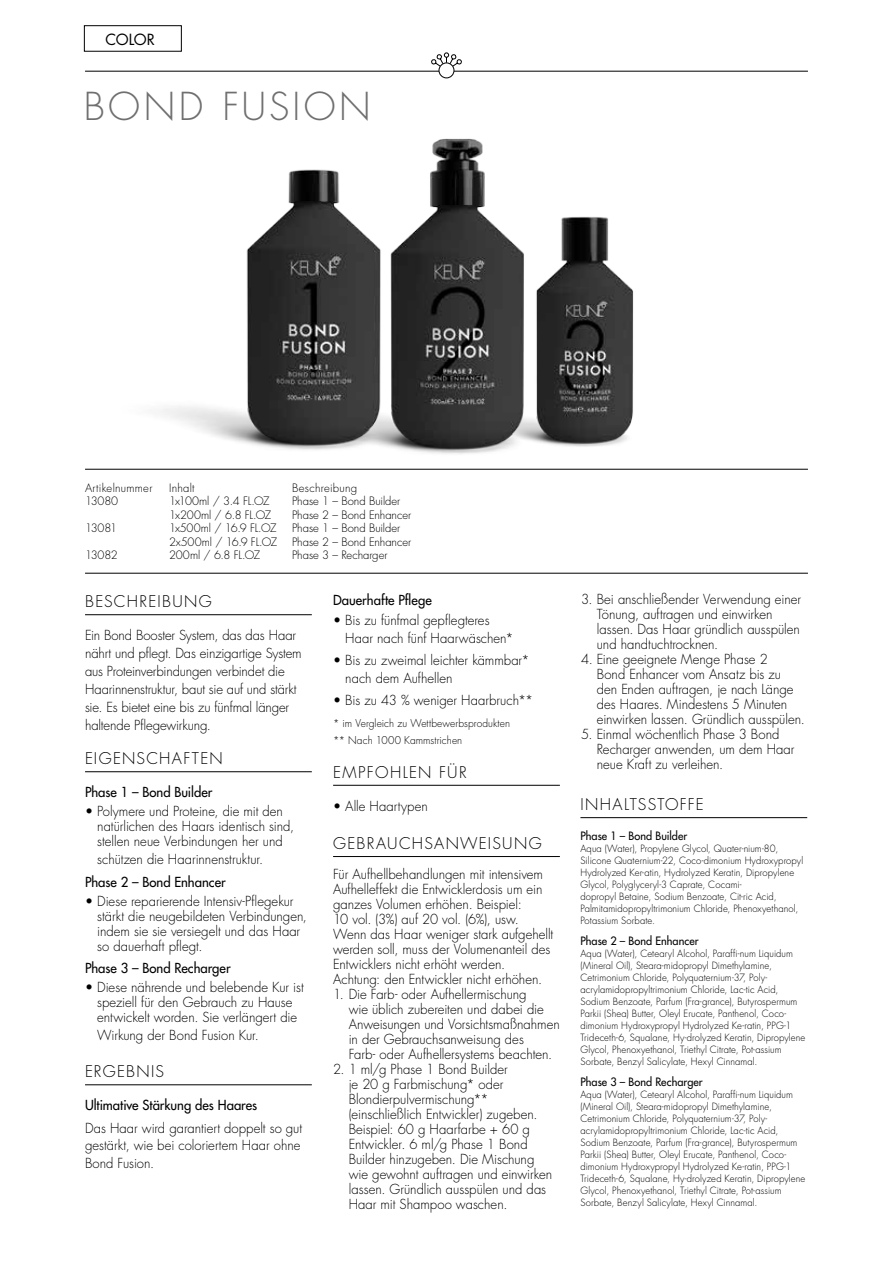
<style>
.page{position:relative;width:893px;height:1263px;background:#fff}
.page>*{position:absolute;margin:0;border:0;box-sizing:border-box;transform-origin:0 0}
.t1{font:300 37.5px "Futura Std";letter-spacing:.085em;color:#706f6f}
.t2{font:300 15.75px "Futura Std";letter-spacing:.08em;color:#000}
.t3{font:15px "Futura Std";letter-spacing:-.005em;color:#000}
.t4{font:300 13.5px/15px "Futura Std";letter-spacing:-.005em;color:#000}
.t5{font:500 13.5px "Futura Std";color:#000}
.t6{font:300 11.25px "Futura Std";color:#000}
.t7{font:500 11.25px "Futura Std";letter-spacing:.005em;color:#000}
.t8{font:300 11.25px "Futura Std";letter-spacing:.025em;color:#000}
.t9{font:300 11.25px "Futura Std";letter-spacing:-.02em;color:#000}
.t10{font:300 11.25px "Futura Std";letter-spacing:-.04em;color:#000}
.t11{font:300 10.5px/16.2px "Futura Std";letter-spacing:.005em;color:#000}
.t12{font:300 9.75px/12px "Futura Std";letter-spacing:.01em;color:#000}
</style>
<div class="page">
<hr style="left:85px;top:71px;width:723px;height:1px;background:#000">
<div style="left:439px;top:63px;width:15px;height:15px;background:#fff;border-radius:50%"></div>
<div style="left:439px;top:63px;width:15px;height:15px;border:1px solid #000;border-radius:50%"></div>
<svg style="left:431px;top:52px;width:31px;height:15px"></svg>
<div style="left:84px;top:25px;width:98px;height:27px;background:#fff;border:1px solid #000"></div>
<img style="left:564px;top:216px;width:70px;height:231px">
<img style="left:160px;top:138px;width:404px;height:316px">
<hr style="left:580px;top:817px;width:227px;height:1px;background:#000">
<hr style="left:85px;top:469px;width:723px;height:1px;background:#000">
<hr style="left:85px;top:573px;width:723px;height:1px;background:#000">
<hr style="left:85px;top:614px;width:227px;height:1px;background:#000">
<hr style="left:85px;top:771px;width:227px;height:1px;background:#000">
<hr style="left:85px;top:1084px;width:227px;height:1px;background:#000">
<hr style="left:333px;top:785px;width:227px;height:1px;background:#000">
<hr style="left:333px;top:856px;width:227px;height:1px;background:#000">
<p class="t3" style="left:105px;top:30px;width:51px">COLOR</p>
<h1 class="t1" style="left:84px;top:84px;width:288px">BOND FUSION</h1>
<p class="t8" style="left:85px;top:481px;width:69px">Artikelnummer</p>
<p class="t6" style="left:169px;top:481px;width:27px">Inhalt</p>
<p class="t8" style="left:292px;top:481px;width:67px">Beschreibung</p>
<p class="t6" style="left:85px;top:494px;width:35px">13080</p>
<p class="t10" style="left:169px;top:494px;width:102px">1x100ml / 3.4 FL.OZ</p>
<p class="t6" style="left:292px;top:494px;width:110px">Phase 1 – Bond Builder</p>
<p class="t6" style="left:169px;top:508px;width:104px">1x200ml / 6.8 FL.OZ</p>
<p class="t6" style="left:292px;top:508px;width:121px">Phase 2 – Bond Enhancer</p>
<p class="t6" style="left:85px;top:521px;width:33px">13081</p>
<p class="t9" style="left:169px;top:521px;width:109px">1x500ml / 16.9 FL.OZ</p>
<p class="t6" style="left:292px;top:521px;width:110px">Phase 1 – Bond Builder</p>
<p class="t6" style="left:169px;top:535px;width:110px">2x500ml / 16.9 FL.OZ</p>
<p class="t6" style="left:292px;top:535px;width:121px">Phase 2 – Bond Enhancer</p>
<p class="t6" style="left:85px;top:548px;width:34px">13082</p>
<p class="t6" style="left:169px;top:548px;width:93px">200ml / 6.8 FL.OZ</p>
<p class="t6" style="left:292px;top:548px;width:97px">Phase 3 – Recharger</p>
<p class="t2" style="left:85px;top:592px;width:128px">BESCHREIBUNG</p>
<p class="t4" style="left:85px;top:627px;width:218px;line-height:18px">Ein Bond Booster System, das das Haar nährt und pflegt. Das einzigartige System aus Proteinverbindungen verbindet die Haarinnenstruktur, baut sie auf und stärkt sie. Es bietet eine bis zu fünfmal länger haltende Pflegewirkung.</p>
<p class="t2" style="left:85px;top:749px;width:139px">EIGENSCHAFTEN</p>
<p class="t5" style="left:85px;top:784px;width:129px">Phase 1 – Bond Builder</p>
<p class="t4" style="left:97px;top:804px;width:198px;text-indent:-12px">• Polymere und Proteine, die mit den natürlichen des Haars identisch sind, stellen neue Verbindungen her und</p>
<p class="t4" style="left:97px;top:852px;width:168px">schützen die Haarinnenstruktur.</p>
<p class="t5" style="left:85px;top:873px;width:142px">Phase 2 – Bond Enhancer</p>
<p class="t4" style="left:97px;top:894px;width:211px;text-indent:-12px">• Diese reparierende Intensiv-Pflegekur stärkt die neugebildeten Verbindungen, indem sie sie versiegelt und das Haar so dauerhaft pflegt.</p>
<p class="t5" style="left:85px;top:960px;width:147px">Phase 3 – Bond Recharger</p>
<p class="t4" style="left:85px;top:980px;width:220px;text-align:center">• Diese nährende und belebende Kur ist speziell für den Gebrauch zu Hause entwickelt worden. Sie verlängert die</p>
<p class="t4" style="left:97px;top:1028px;width:163px">Wirkung der Bond Fusion Kur.</p>
<p class="t2" style="left:85px;top:1062px;width:81px">ERGEBNIS</p>
<p class="t5" style="left:85px;top:1097px;width:174px">Ultimative Stärkung des Haares</p>
<p class="t4" style="left:85px;top:1119px;width:219px;line-height:18px">Das Haar wird garantiert doppelt so gut gestärkt, wie bei coloriertem Haar ohne<br>Bond Fusion.</p>
<p class="t5" style="left:333px;top:592px;width:100px">Dauerhafte Pflege</p>
<p class="t4" style="left:345px;top:611px;width:170px;line-height:18px;text-indent:-12px">• Bis zu fünfmal gepflegteres<br>Haar nach fünf Haarwäschen*</p>
<p class="t4" style="left:345px;top:651px;width:186px;line-height:18px;text-indent:-12px">• Bis zu zweimal leichter kämmbar* nach dem Aufhellen</p>
<p class="t4" style="left:333px;top:693px;width:202px">• Bis zu 43 % weniger Haarbruch**</p>
<p class="t11" style="left:333px;top:716px;width:178px">* im Vergleich zu Wettbewerbsprodukten ** Nach 1000 Kammstrichen</p>
<p class="t2" style="left:333px;top:763px;width:135px">EMPFOHLEN FÜR</p>
<p class="t4" style="left:333px;top:799px;width:96px">• Alle Haartypen</p>
<p class="t2" style="left:333px;top:834px;width:210px">GEBRAUCHSANWEISUNG</p>
<p class="t4" style="left:333px;top:867px;width:222px">Für Aufhellbehandlungen mit intensivem Aufhelleffekt die Entwicklerdosis um ein ganzes Volumen erhöhen. Beispiel:<br>10 vol. (3%) auf 20 vol. (6%), usw.<br>Wenn das Haar weniger stark aufgehellt werden soll, muss der Volumenanteil des Entwicklers nicht erhöht werden.<br>Achtung: den Entwickler nicht erhöhen.</p>
<p class="t4" style="left:349px;top:987px;width:213px;text-indent:-16px">1. Die Farb- oder Aufhellermischung<br>wie üblich zubereiten und dabei die Anweisungen und Vorsichtsmaßnahmen in der Gebrauchsanweisung des<br>Farb- oder Aufhellersystems beachten.</p>
<p class="t4" style="left:349px;top:1062px;width:205px;text-indent:-16px">2. 1 ml/g Phase 1 Bond Builder<br>je 20 g Farbmischung* oder<br>Blondierpulvermischung** (einschließlich Entwickler) zugeben.<br>Beispiel: 60 g Haarfarbe + 60 g<br>Entwickler. 6 ml/g Phase 1 Bond<br>Builder hinzugeben. Die Mischung wie gewohnt auftragen und einwirken lassen. Gründlich ausspülen und das<br>Haar mit Shampoo waschen.</p>
<p class="t4" style="left:597px;top:592px;width:206px;text-indent:-16px">3. Bei anschließender Verwendung einer Tönung, auftragen und einwirken lassen. Das Haar gründlich ausspülen und handtuchtrocknen.</p>
<p class="t4" style="left:597px;top:652px;width:210px;text-indent:-16px">4. Eine geeignete Menge Phase 2<br>Bond Enhancer vom Ansatz bis zu den Enden auftragen, je nach Länge des Haares. Mindestens 5 Minuten einwirken lassen. Gründlich ausspülen.</p>
<p class="t4" style="left:597px;top:727px;width:199px;text-indent:-16px">5. Einmal wöchentlich Phase 3 Bond<br>Recharger anwenden, um dem Haar neue Kraft zu verleihen.</p>
<p class="t2" style="left:580px;top:795px;width:125px">INHALTSSTOFFE</p>
<p class="t7" style="left:580px;top:829px;width:108px">Phase 1 – Bond Builder</p>
<p class="t12" style="left:580px;top:843px;width:224px">Aqua (Water), Propylene Glycol, Quater-nium-80, Silicone Quaternium-22, Coco-dimonium Hydroxypropyl Hydrolyzed Ker-atin, Hydrolyzed Keratin, Dipropylene Glycol, Polyglyceryl-3 Caprate, Cocami-<br>dopropyl Betaine, Sodium Benzoate, Cit-ric Acid, Palmitamidopropyltrimonium Chloride, Phenoxyethanol, Potassium Sorbate.</p>
<p class="t7" style="left:580px;top:934px;width:120px">Phase 2 – Bond Enhancer</p>
<p class="t12" style="left:580px;top:948px;width:226px">Aqua (Water), Cetearyl Alcohol, Paraffi-num Liquidum (Mineral Oil), Steara-midopropyl Dimethylamine, Cetrimonium Chloride, Polyquaternium-37, Poly&shy;acrylamidopropyltrimonium Chloride, Lac-tic Acid, Sodium Benzoate, Parfum (Fra-grance), Butyrospermum Parkii (Shea) Butter, Oleyl Erucate, Panthenol, Coco&shy;dimonium Hydroxypropyl Hydrolyzed Ke-ratin, PPG-1<br>Trideceth-6, Squalane, Hy-drolyzed Keratin, Dipropylene Glycol, Phenoxyethanol, Triethyl Citrate, Pot-assium Sorbate, Benzyl Salicylate, Hexyl Cinnamal.</p>
<p class="t7" style="left:580px;top:1075px;width:124px">Phase 3 – Bond Recharger</p>
<p class="t12" style="left:580px;top:1089px;width:226px">Aqua (Water), Cetearyl Alcohol, Paraffi-num Liquidum (Mineral Oil), Steara-midopropyl Dimethylamine, Cetrimonium Chloride, Polyquaternium-37, Poly&shy;acrylamidopropyltrimonium Chloride, Lac-tic Acid, Sodium Benzoate, Parfum (Fra-grance), Butyrospermum Parkii (Shea) Butter, Oleyl Erucate, Panthenol, Coco&shy;dimonium Hydroxypropyl Hydrolyzed Ke-ratin, PPG-1<br>Trideceth-6, Squalane, Hy-drolyzed Keratin, Dipropylene Glycol, Phenoxyethanol, Triethyl Citrate, Pot-assium Sorbate, Benzyl Salicylate, Hexyl Cinnamal.</p>
</div>
